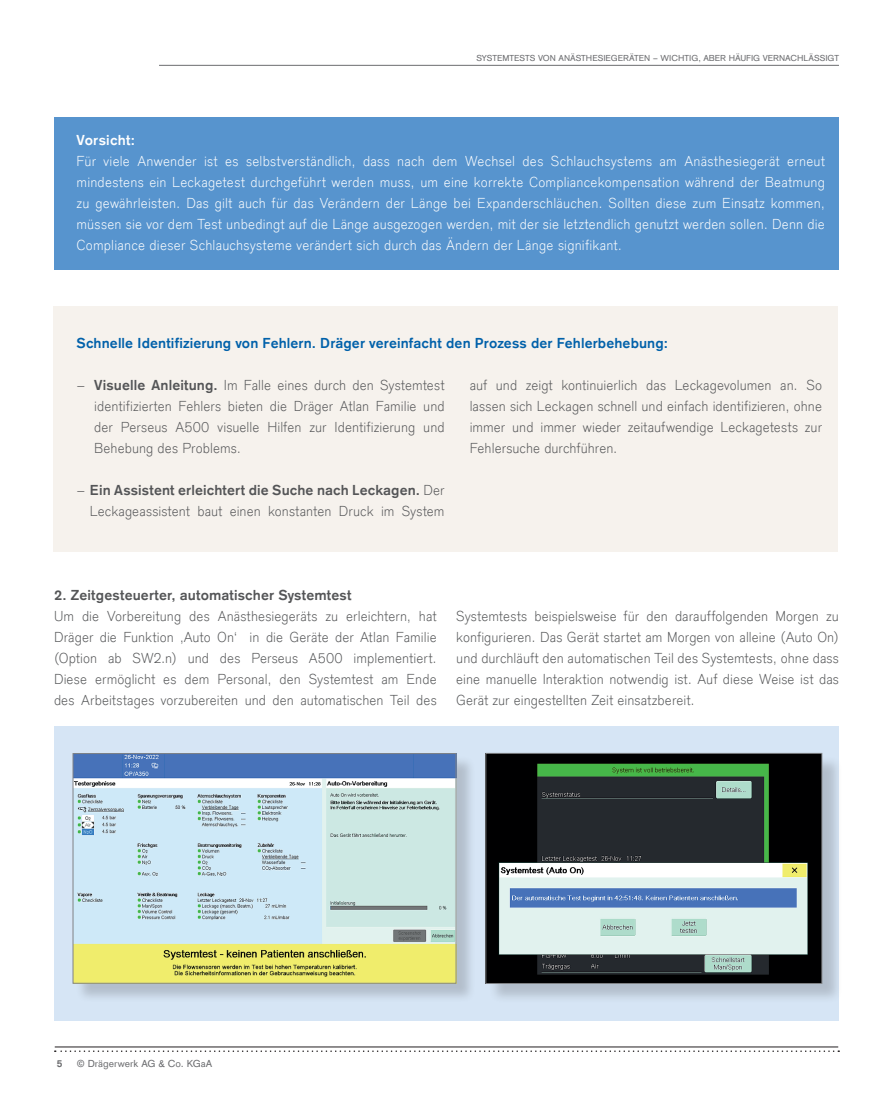
<style>
.page{position:relative;width:893px;height:1106px;background:#fff}
.page>*{position:absolute;margin:0;border:0;box-sizing:border-box;transform-origin:0 0}
.t1{font:300 15px/21px "Draeger Sans";letter-spacing:.005em;color:#545557;text-align:justify}
.t2{font:300 15px/21px "Draeger Sans";letter-spacing:.015em;color:#fff;text-align:justify}
.t3{font:700 15px "Draeger Sans";letter-spacing:.005em;color:#0161aa}
.t4{font:700 15px "Draeger Sans";letter-spacing:.005em;color:#545557}
.t5{font:700 15px "Draeger Sans";letter-spacing:.02em;color:#fff}
.t6{font:10.5px "Draeger Sans";color:#6c6d70}
.t7{font:700 10.5px "Draeger Sans";color:#6c6d70}
.t8{font:9px "Draeger Sans";color:#6c6d70}
.s1{font-weight:700}
</style>
<div class="page">
<hr style="left:159px;top:65px;width:680px;height:1px;background:#6c6d70">
<div style="left:53px;top:306px;width:785px;height:246px;background:#f6f2ed"></div>
<div style="left:54px;top:726px;width:785px;height:294px;background:#d6e5f5"></div>
<div style="left:75px;top:755px;width:401px;height:248px;background:#231f20;opacity:.2"></div>
<img style="left:75px;top:755px;width:379px;height:226px">
<div style="left:73px;top:753px;width:383px;height:230px;border:1px solid #808285"></div>
<div style="left:488px;top:755px;width:355px;height:249px;background:#231f20;opacity:.2"></div>
<img style="left:488px;top:755px;width:332px;height:226px">
<div style="left:486px;top:753px;width:336px;height:230px;border:1px solid #808285"></div>
<hr style="left:55px;top:1046px;width:783px;height:1px;background:#231f20">
<svg style="left:55px;top:1050px;width:784px;height:2px"></svg>
<div style="left:54px;top:117px;width:785px;height:152px;background:#5794ce"></div>
<p class="t8" style="left:476px;top:52px;width:364px">SYSTEMTESTS VON ANÄSTHESIEGERÄTEN – WICHTIG, ABER HÄUFIG VERNACHLÄSSIGT</p>
<p class="t5" style="left:77px;top:130px;width:60px">Vorsicht:</p>
<p class="t2" style="left:77px;top:150px;width:750px">Für viele Anwender ist es selbstverständlich, dass nach dem Wechsel des Schlauchsystems am Anästhesiegerät erneut mindestens ein Leckagetest durchgeführt werden muss, um eine korrekte Compliancekompensation während der Beatmung zu gewährleisten. Das gilt auch für das Verändern der Länge bei Expanderschläuchen. Sollten diese zum Einsatz kommen, müssen sie vor dem Test unbedingt auf die Länge ausgezogen werden, mit der sie letztendlich genutzt werden sollen. Denn die Compliance dieser Schlauchsysteme verändert sich durch das Ändern der Länge signifikant.</p>
<p class="t3" style="left:77px;top:333px;width:593px">Schnelle Identifizierung von Fehlern. Dräger vereinfacht den Prozess der Fehlerbehebung:</p>
<p class="t1" style="left:94px;top:374px;width:352px;text-indent:-18px">– <span class="s1">Visuelle Anleitung.</span> Im Falle eines durch den Systemtest identifizierten Fehlers bieten die Dräger Atlan Familie und der Perseus A500 visuelle Hilfen zur Identifizierung und Behebung des Problems.</p>
<p class="t1" style="left:77px;top:479px;width:370px;text-align:right">– <span class="s1">Ein Assistent erleichtert die Suche nach Leckagen.</span> Der<br>Leckageassistent baut einen konstanten Druck im System</p>
<p class="t1" style="left:470px;top:374px;width:354px">auf und zeigt kontinuierlich das Leckagevolumen an. So lassen sich Leckagen schnell und einfach identifizieren, ohne immer und immer wieder zeitaufwendige Leckagetests zur Fehlersuche durchführen.</p>
<p class="t4" style="left:54px;top:585px;width:299px">2. Zeitgesteuerter, automatischer Systemtest</p>
<p class="t1" style="left:54px;top:605px;width:384px">Um die Vorbereitung des Anästhesiegeräts zu erleichtern, hat Dräger die Funktion ‚Auto On‘ in die Geräte der Atlan Familie (Option ab SW2.n) und des Perseus A500 implementiert.<br>Diese ermöglicht es dem Personal, den Systemtest am Ende des Arbeitstages vorzubereiten und den automatischen Teil des</p>
<p class="t1" style="left:456px;top:605px;width:384px">Systemtests beispielsweise für den darauffolgenden Morgen zu konfigurieren. Das Gerät startet am Morgen von alleine (Auto On) und durchläuft den automatischen Teil des Systemtests, ohne dass eine manuelle Interaktion notwendig ist. Auf diese Weise ist das Gerät zur eingestellten Zeit einsatzbereit.</p>
<p class="t7" style="left:57px;top:1056px;width:7px">5</p>
<p class="t6" style="left:77px;top:1056px;width:137px">© Drägerwerk AG &amp; Co. KGaA</p>
</div>
